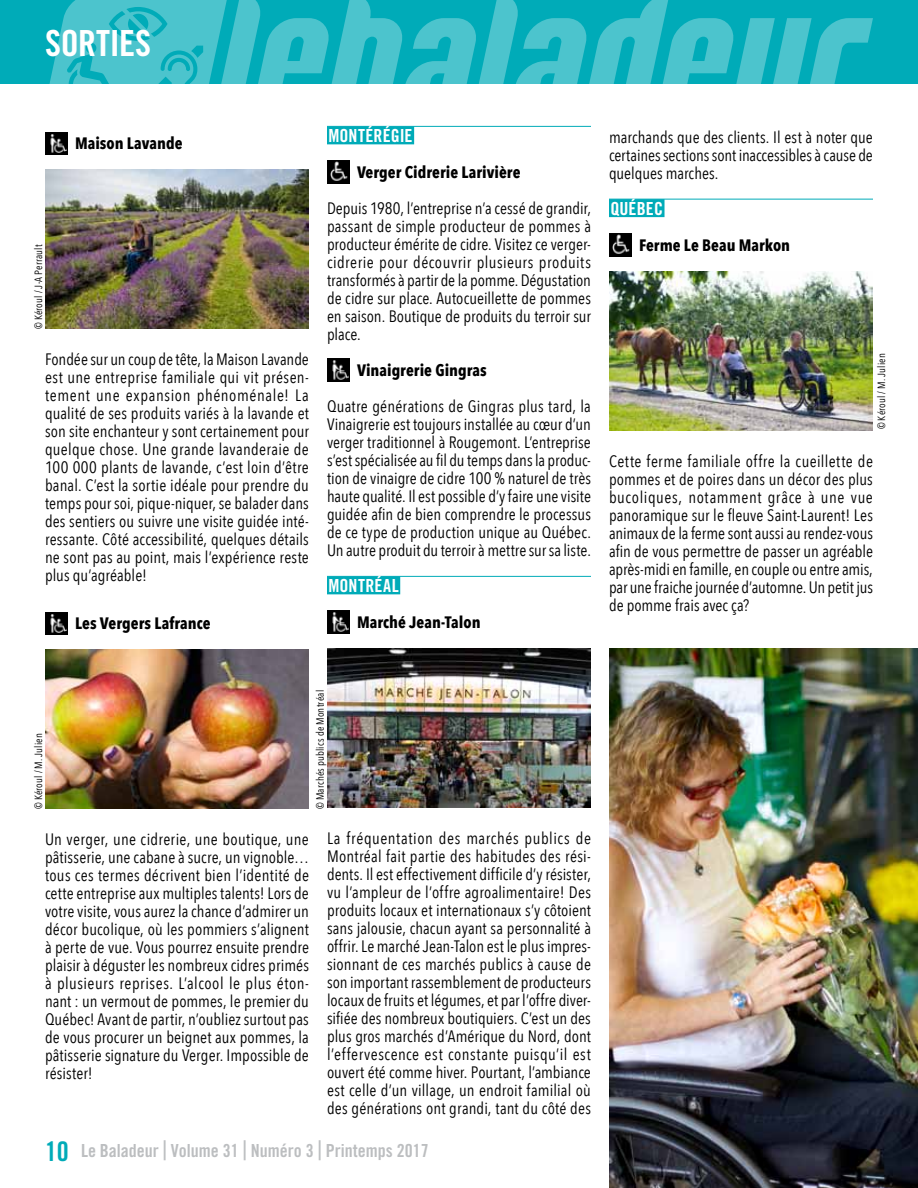
<style>
.page{position:relative;width:918px;height:1188px;background:#fff}
.page>*{position:absolute;margin:0;border:0;box-sizing:border-box;transform-origin:0 0}
.t1{font:36px "Trade Gothic Bold Cond Twenty";color:#fff}
.t2{font:18px "Trade Gothic Bold Cond Twenty";color:#bcbec0}
.t3{font:18px "Trade Gothic Bold Cond Twenty";color:#fff}
.t4{font:16.5px/18px "Avenir Next Condensed";color:#000;text-align:justify}
.t5{font:700 16.5px "Avenir Next Condensed";color:#000}
.t6{font:10.5px "Avenir Next Condensed";letter-spacing:.015em;color:#000}
.s1{font-size:27px;color:#00abb8}
.s2{font-size:27px}
</style>
<div class="page">
<div style="left:0;top:0;width:918px;height:84px;background:#00abb8"></div>
<svg style="left:49px;top:0;width:824px;height:84px"></svg>
<img style="left:45px;top:132px;width:23px;height:23px">
<img style="left:45px;top:170px;width:264px;height:159px">
<img style="left:45px;top:612px;width:23px;height:23px">
<img style="left:45px;top:650px;width:264px;height:159px">
<hr style="left:327px;top:126px;width:264px;height:1px;background:#00abb8">
<div style="left:327px;top:126px;width:87px;height:18px;background:#00abb8"></div>
<hr style="left:327px;top:576px;width:264px;height:1px;background:#00abb8">
<div style="left:327px;top:576px;width:73px;height:18px;background:#00abb8"></div>
<img style="left:327px;top:161px;width:23px;height:23px">
<img style="left:327px;top:359px;width:23px;height:23px">
<img style="left:327px;top:611px;width:23px;height:23px">
<img style="left:327px;top:649px;width:264px;height:159px">
<hr style="left:609px;top:199px;width:264px;height:1px;background:#00abb8">
<div style="left:609px;top:199px;width:56px;height:18px;background:#00abb8"></div>
<img style="left:609px;top:234px;width:23px;height:22px">
<img style="left:609px;top:271px;width:264px;height:159px">
<img style="left:609px;top:648px;width:309px;height:540px">
<h1 class="t1" style="left:45px;top:21px;width:16px">sorties</h1>
<p class="t5" style="left:75px;top:133px;width:109px">Maison Lavande</p>
<p class="t6" style="left:29px;top:329px;width:86px;rotate:-90deg">© Kéroul / J-A Perrault</p>
<p class="t4" style="left:45px;top:349px;width:266px">Fondée sur un coup de tête, la Maison Lavande est une entreprise familiale qui vit présen&shy;tement une expansion phénoménale! La qualité de ses produits variés à la lavande et son site enchanteur y sont certainement pour quelque chose. Une grande lavanderaie de 100 000 plants de lavande, c’est loin d’être banal. C’est la sortie idéale pour prendre du temps pour soi, pique-niquer, se balader dans des sentiers ou suivre une visite guidée inté&shy;ressante. Côté accessibilité, quelques détails ne sont pas au point, mais l’expérience reste plus qu’agréable!</p>
<p class="t5" style="left:75px;top:613px;width:137px">Les Vergers Lafrance</p>
<p class="t3" style="left:328px;top:124px;width:20px">Montérégie</p>
<p class="t5" style="left:357px;top:162px;width:165px">Verger Cidrerie Larivière</p>
<p class="t4" style="left:327px;top:198px;width:266px">Depuis 1980, l’entreprise n’a cessé de grandir, passant de simple producteur de pommes à producteur émérite de cidre. Visitez ce verger&shy;cidrerie pour découvrir plusieurs produits transformés à partir de la pomme. Dégustation de cidre sur place. Autocueillette de pommes en saison. Boutique de produits du terroir sur place.</p>
<p class="t5" style="left:357px;top:360px;width:131px">Vinaigrerie Gingras</p>
<p class="t4" style="left:327px;top:396px;width:266px">Quatre générations de Gingras plus tard, la Vinaigrerie est toujours installée au cœur d’un verger traditionnel à Rougemont. L’entreprise s’est spécialisée au fil du temps dans la produc&shy;tion de vinaigre de cidre 100 % naturel de très haute qualité. Il est possible d’y faire une visite guidée afin de bien comprendre le processus de ce type de production unique au Québec.<br>Un autre produit du terroir à mettre sur sa liste.</p>
<p class="t3" style="left:328px;top:574px;width:21px">Montréal</p>
<p class="t5" style="left:357px;top:612px;width:125px">Marché Jean-Talon</p>
<p class="t4" style="left:609px;top:127px;width:265px">marchands que des clients. Il est à noter que certaines sections sont inaccessibles à cause de quelques marches.</p>
<p class="t3" style="left:610px;top:197px;width:19px">Québec</p>
<p class="t5" style="left:639px;top:235px;width:153px">Ferme Le Beau Markon</p>
<p class="t6" style="left:872px;top:429px;width:77px;rotate:-90deg">© Kéroul / M. Julien</p>
<p class="t4" style="left:609px;top:451px;width:266px">Cette ferme familiale offre la cueillette de pommes et de poires dans un décor des plus bucoliques, notamment grâce à une vue panoramique sur le fleuve Saint-Laurent! Les animaux de la ferme sont aussi au rendez-vous afin de vous permettre de passer un agréable après-midi en famille, en couple ou entre amis, par une fraiche journée d’automne. Un petit jus de pomme frais avec ça?</p>
<p class="t6" style="left:29px;top:809px;width:77px;rotate:-90deg">© Kéroul / M. Julien</p>
<p class="t6" style="left:311px;top:809px;width:121px;rotate:-90deg">© Marchés publics de Montréal</p>
<p class="t4" style="left:45px;top:829px;width:266px">Un verger, une cidrerie, une boutique, une pâtisserie, une cabane à sucre, un vignoble… tous ces termes décrivent bien l’identité de cette entreprise aux multiples talents! Lors de votre visite, vous aurez la chance d’admirer un décor bucolique, où les pommiers s’alignent à perte de vue. Vous pourrez ensuite prendre plaisir à déguster les nombreux cidres primés à plusieurs reprises. L’alcool le plus éton&shy;nant : un vermout de pommes, le premier du Québec! Avant de partir, n’oubliez surtout pas de vous procurer un beignet aux pommes, la pâtisserie signature du Verger. Impossible de résister!</p>
<p class="t4" style="left:327px;top:828px;width:266px">La fréquentation des marchés publics de Montréal fait partie des habitudes des rési&shy;dents. Il est effectivement difficile d’y résister, vu l’ampleur de l’offre agroalimentaire! Des produits locaux et internationaux s’y côtoient sans jalousie, chacun ayant sa personnalité à offrir. Le marché Jean-Talon est le plus impres&shy;sionnant de ces marchés publics à cause de son important rassemblement de producteurs locaux de fruits et légumes, et par l’offre diver&shy;sifiée des nombreux boutiquiers. C’est un des plus gros marchés d’Amérique du Nord, dont l’effervescence est constante puisqu’il est ouvert été comme hiver. Pourtant, l’ambiance est celle d’un village, un endroit familial où des générations ont grandi, tant du côté des</p>
<p class="t2" style="left:45px;top:1139px;width:385px"><span class="s1">10</span> Le Baladeur <span class="s2">|</span> Volume 31 <span class="s2">|</span> Numéro 3 <span class="s2">|</span> Printemps 2017</p>
</div>
